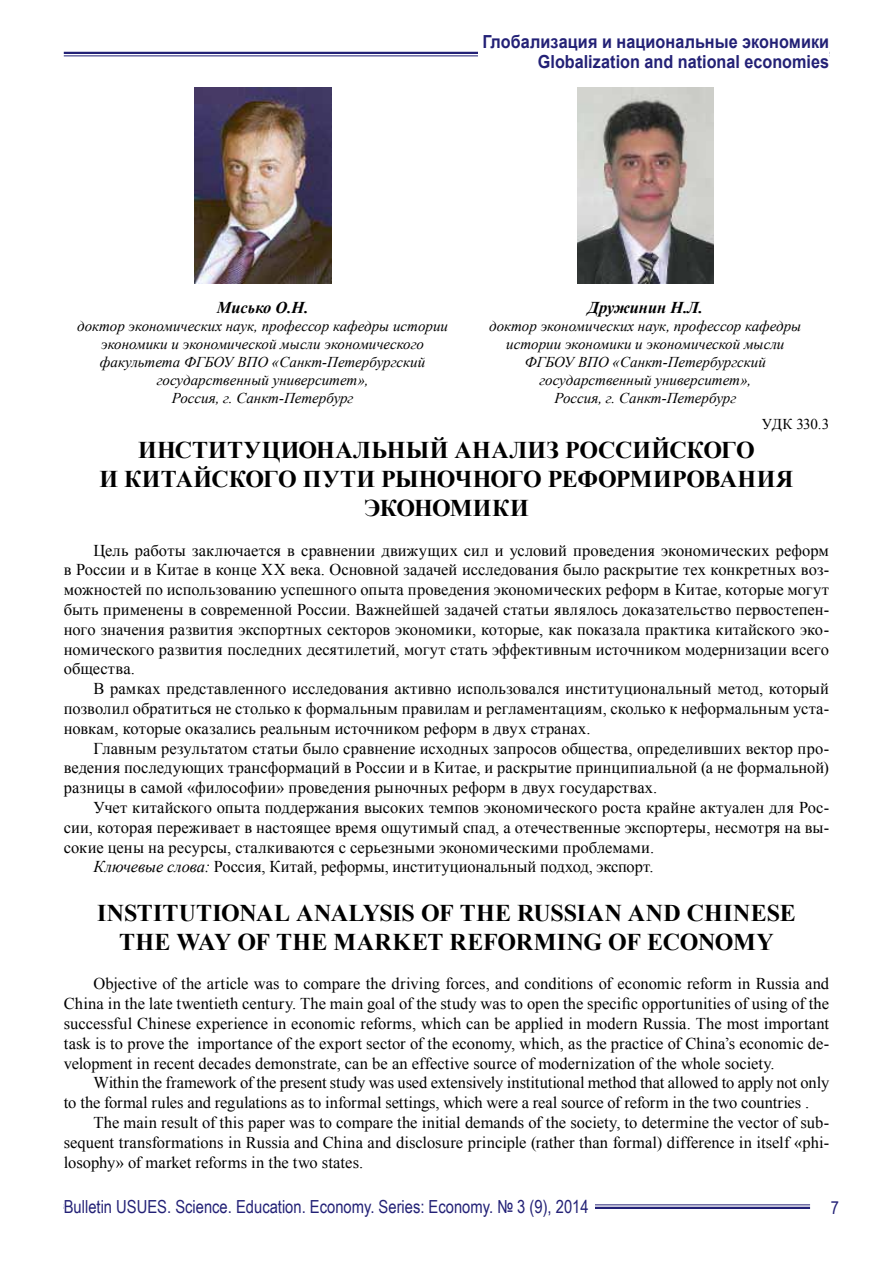
<style>
.page{position:relative;width:893px;height:1263px;background:#fff}
.page>*{position:absolute;margin:0;border:0;box-sizing:border-box;transform-origin:0 0}
.t1{font:700 24px/28.8px "Times New Roman";color:#000;text-align:center}
.t2{font:700 18px/19.5px "Arial";color:#232176;text-align:right;scale:.9 1}
.t3{font:18px "Arial Narrow";color:#232176}
.t4{font:16.5px/19.8px "Times New Roman";color:#000;text-align:justify}
.t5{font:italic 700 16.5px "Times New Roman";color:#000}
.t6{font:italic 15px/18px "Times New Roman";color:#000;text-align:center}
.t7{font:15px "Times New Roman";letter-spacing:-.015em;color:#000}
.s1{font-style:italic}
</style>
<div class="page">
<hr style="left:64px;top:1204px;width:746px;height:1px;background:#232176">
<hr style="left:64px;top:1207px;width:746px;height:2px;background:#232176">
<hr style="left:64px;top:52px;width:765px;height:2px;background:#232176">
<hr style="left:64px;top:55px;width:765px;height:1px;background:#232176">
<div style="left:64px;top:1200px;width:530px;height:26px;background:#fff"></div>
<div style="left:478px;top:35px;width:351px;height:44px;background:#fff"></div>
<img style="left:577px;top:88px;width:136px;height:195px">
<img style="left:194px;top:88px;width:137px;height:195px">
<p class="t2" style="left:483px;top:33px;width:387px">Глобализация и национальные экономики<br>Globalization and national economies</p>
<p class="t5" style="left:217px;top:295px;width:93px">Мисько О.Н.</p>
<p class="t6" style="left:77px;top:316px;width:372px">доктор экономических наук, профессор кафедры истории экономики и экономической мысли экономического факультета ФГБОУ ВПО «Санкт-Петербургский государственный университет»,<br>Россия, г. Санкт-Петербург</p>
<p class="t5" style="left:588px;top:295px;width:117px">Дружинин Н.Л.</p>
<p class="t6" style="left:489px;top:316px;width:314px">доктор экономических наук, профессор кафедры истории экономики и экономической мысли ФГБОУ ВПО «Санкт-Петербургский государственный университет»,<br>Россия, г. Санкт-Петербург</p>
<p class="t7" style="left:762px;top:413px;width:69px">УДК 330.3</p>
<h1 class="t1" style="left:99px;top:435px;width:696px">ИНСТИТУЦИОНАЛЬНЫЙ АНАЛИЗ РОССИЙСКОГО<br>И КИТАЙСКОГО ПУТИ РЫНОЧНОГО РЕФОРМИРОВАНИЯ<br>ЭКОНОМИКИ</h1>
<p class="t4" style="left:64px;top:540px;width:767px;text-indent:30px">Цель работы заключается в сравнении движущих сил и условий проведения экономических реформ в России и в Китае в конце ХХ века. Основной задачей исследования было раскрытие тех конкретных воз&shy;можностей по использованию успешного опыта проведения экономических реформ в Китае, которые могут быть применены в современной России. Важнейшей задачей статьи являлось доказательство первостепен&shy;ного значения развития экспортных секторов экономики, которые, как показала практика китайского эко&shy;номического развития последних десятилетий, могут стать эффективным источником модернизации всего общества.</p>
<p class="t4" style="left:64px;top:678px;width:767px;text-indent:30px">В рамках представленного исследования активно использовался институциональный метод, который позволил обратиться не столько к формальным правилам и регламентациям, сколько к неформальным уста&shy;новкам, которые оказались реальным источником реформ в двух странах.</p>
<p class="t4" style="left:64px;top:738px;width:767px;text-indent:30px">Главным результатом статьи было сравнение исходных запросов общества, определивших вектор про&shy;ведения последующих трансформаций в России и в Китае, и раскрытие принципиальной (а не формальной) разницы в самой «философии» проведения рыночных реформ в двух государствах.</p>
<p class="t4" style="left:94px;top:797px;width:737px">Учет китайского опыта поддержания высоких темпов экономического роста крайне актуален для Рос-</p>
<p class="t4" style="left:64px;top:817px;width:767px">сии, которая переживает в настоящее время ощутимый спад, а отечественные экспортеры, несмотря на вы-</p>
<p class="t4" style="left:64px;top:837px;width:592px">сокие цены на ресурсы, сталкиваются с серьезными экономическими проблемами.</p>
<p class="t4" style="left:94px;top:857px;width:561px"><span class="s1">Ключевые слова:</span> Россия, Китай, реформы, институциональный подход, экспорт.</p>
<h1 class="t1" style="left:97px;top:898px;width:700px">INSTITUTIONAL ANALYSIS OF THE RUSSIAN AND CHINESE<br>THE WAY OF THE MARKET REFORMING OF ECONOMY</h1>
<p class="t4" style="left:64px;top:974px;width:767px;text-indent:30px">Objective of the article was to compare the driving forces, and conditions of economic reform in Russia and China in the late twentieth century. The main goal of the study was to open the specific opportunities of using of the successful Chinese experience in economic reforms, which can be applied in modern Russia. The most important task is to prove the importance of the export sector of the economy, which, as the practice of China’s economic de&shy;velopment in recent decades demonstrate, can be an effective source of modernization of the whole society.</p>
<p class="t4" style="left:64px;top:1073px;width:767px;text-indent:30px">Within the framework of the present study was used extensively institutional method that allowed to apply not only to the formal rules and regulations as to informal settings, which were a real source of reform in the two countries .</p>
<p class="t4" style="left:64px;top:1112px;width:767px;text-indent:30px">The main result of this paper was to compare the initial demands of the society, to determine the vector of sub&shy;sequent transformations in Russia and China and disclosure principle (rather than formal) difference in itself «phi&shy;losophy» of market reforms in the two states.</p>
<p class="t3" style="left:64px;top:1193px;width:526px">Вulletin USUES. Science. Education. Economy. Series: Economy. № 3 (9), 2014</p>
<p class="t3" style="left:831px;top:1194px;width:10px">7</p>
</div>
